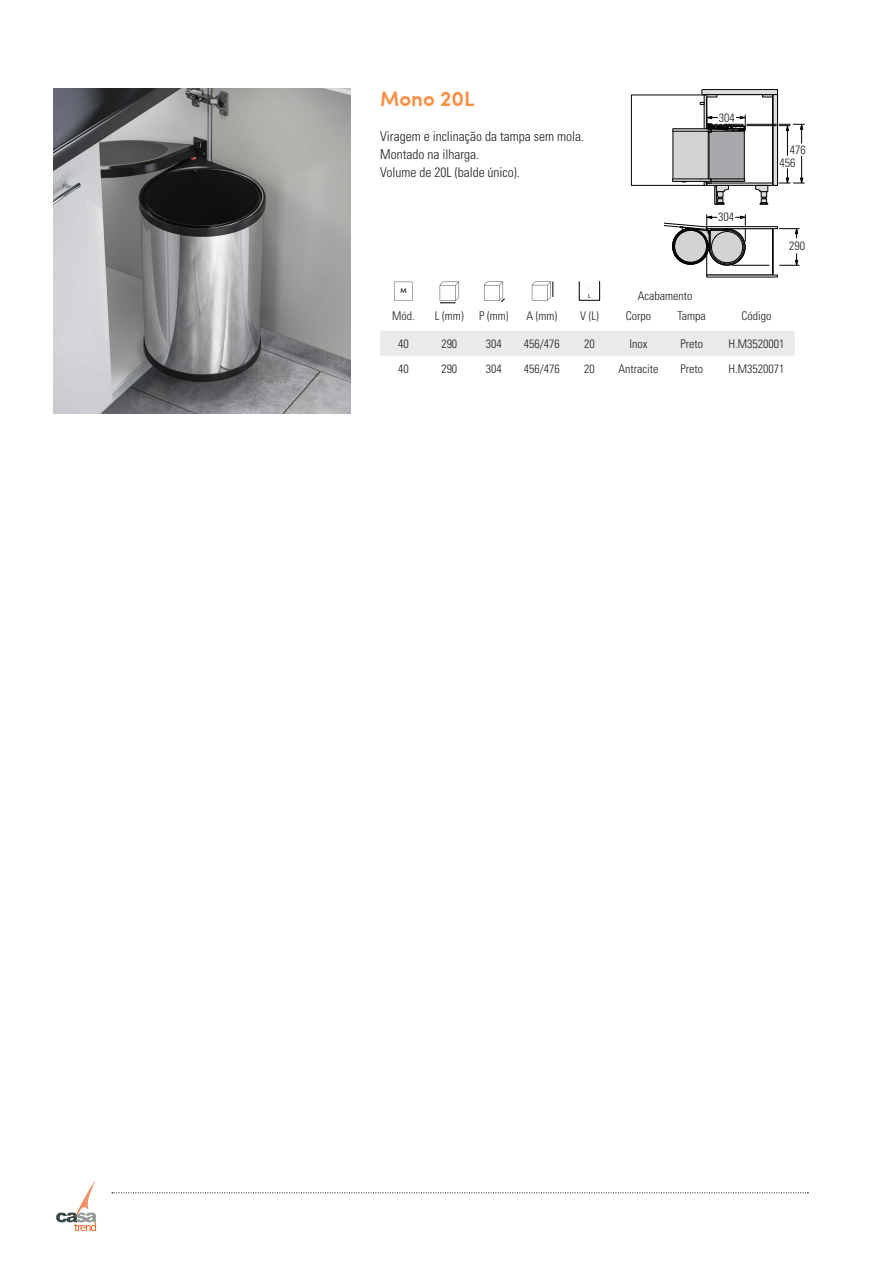
<style>
.page{position:relative;width:893px;height:1263px;background:#fff}
.page>*{position:absolute;margin:0;border:0;box-sizing:border-box;transform-origin:0 0}
.t1{font:600 21px "Sofia Pro";color:#fe8e43}
.t2{font:300 condensed 13.5px "Univers LT Std";color:#231f20}
.Tabela{font:300 condensed 12px "Univers LT Std";color:#231f20}
.t3{font:500 6.75px "Sofia Pro";color:#000}
.t4{font:500 6px "Sofia Pro";color:#000}
</style>
<div class="page">
<svg style="left:56px;top:1181px;width:40px;height:50px"></svg>
<svg style="left:112px;top:1192px;width:696px;height:1px"></svg>
<div style="left:631px;top:95px;width:76px;height:91px;border:1px solid #050504"></div>
<svg style="left:672px;top:89px;width:132px;height:116px"></svg>
<img style="left:54px;top:88px;width:296px;height:325px">
<div style="left:380px;top:331px;width:415px;height:25px;background:#e9eaea"></div>
<svg style="left:532px;top:282px;width:22px;height:19px"></svg>
<svg style="left:394px;top:282px;width:18px;height:19px"></svg>
<svg style="left:484px;top:282px;width:21px;height:20px"></svg>
<svg style="left:440px;top:282px;width:19px;height:22px"></svg>
<div style="left:718px;top:113px;width:17px;height:9px;background:#fff"></div>
<div style="left:780px;top:157px;width:16px;height:11px;background:#fff"></div>
<div style="left:790px;top:144px;width:16px;height:11px;background:#fff"></div>
<div style="left:772px;top:228px;width:1px;height:47px;border:1px solid #000"></div>
<div style="left:706px;top:226px;width:72px;height:3px;border:1px solid #000"></div>
<svg style="left:779px;top:254px;width:20px;height:12px"></svg>
<hr style="left:732px;top:265px;width:37px;height:1px;background:#000">
<svg style="left:779px;top:228px;width:20px;height:10px"></svg>
<svg style="left:665px;top:215px;width:82px;height:52px"></svg>
<div style="left:718px;top:212px;width:16px;height:10px;background:#fff"></div>
<p class="t1" style="left:380px;top:83px;width:96px">Mono 20L</p>
<p class="t2" style="left:380px;top:128px;width:205px">Viragem e inclinação da tampa sem mola.</p>
<p class="t2" style="left:380px;top:146px;width:100px">Montado na ilharga.</p>
<p class="t2" style="left:380px;top:164px;width:141px">Volume de 20L (balde único).</p>
<p class="t3" style="left:400px;top:286px;width:8px">M</p>
<p class="t4" style="left:588px;top:292px;width:4px">L</p>
<p class="Tabela" style="left:719px;top:111px;width:17px">304</p>
<p class="Tabela" style="left:718px;top:210px;width:17px">304</p>
<p class="Tabela" style="left:638px;top:288px;width:56px">Acabamento</p>
<p class="Tabela" style="left:790px;top:142px;width:17px">476</p>
<p class="Tabela" style="left:780px;top:155px;width:17px">456</p>
<p class="Tabela" style="left:789px;top:238px;width:17px">290</p>
<p class="Tabela" style="left:392px;top:308px;width:24px">Mód.</p>
<p class="Tabela" style="left:435px;top:308px;width:30px">L (mm)</p>
<p class="Tabela" style="left:479px;top:308px;width:31px">P (mm)</p>
<p class="Tabela" style="left:526px;top:308px;width:32px">A (mm)</p>
<p class="Tabela" style="left:580px;top:308px;width:20px">V (L)</p>
<p class="Tabela" style="left:626px;top:308px;width:27px">Corpo</p>
<p class="Tabela" style="left:677px;top:308px;width:30px">Tampa</p>
<p class="Tabela" style="left:742px;top:308px;width:31px">Código</p>
<p class="Tabela" style="left:398px;top:336px;width:12px">40</p>
<p class="Tabela" style="left:441px;top:336px;width:17px">290</p>
<p class="Tabela" style="left:486px;top:336px;width:17px">304</p>
<p class="Tabela" style="left:524px;top:336px;width:37px">456/476</p>
<p class="Tabela" style="left:584px;top:336px;width:12px">20</p>
<p class="Tabela" style="left:630px;top:336px;width:19px">Inox</p>
<p class="Tabela" style="left:680px;top:336px;width:24px">Preto</p>
<p class="Tabela" style="left:729px;top:336px;width:57px">H.M3520001</p>
<p class="Tabela" style="left:398px;top:361px;width:12px">40</p>
<p class="Tabela" style="left:441px;top:361px;width:17px">290</p>
<p class="Tabela" style="left:486px;top:361px;width:17px">304</p>
<p class="Tabela" style="left:524px;top:361px;width:37px">456/476</p>
<p class="Tabela" style="left:584px;top:361px;width:12px">20</p>
<p class="Tabela" style="left:619px;top:361px;width:41px">Antracite</p>
<p class="Tabela" style="left:680px;top:361px;width:24px">Preto</p>
<p class="Tabela" style="left:729px;top:361px;width:57px">H.M3520071</p>
</div>
